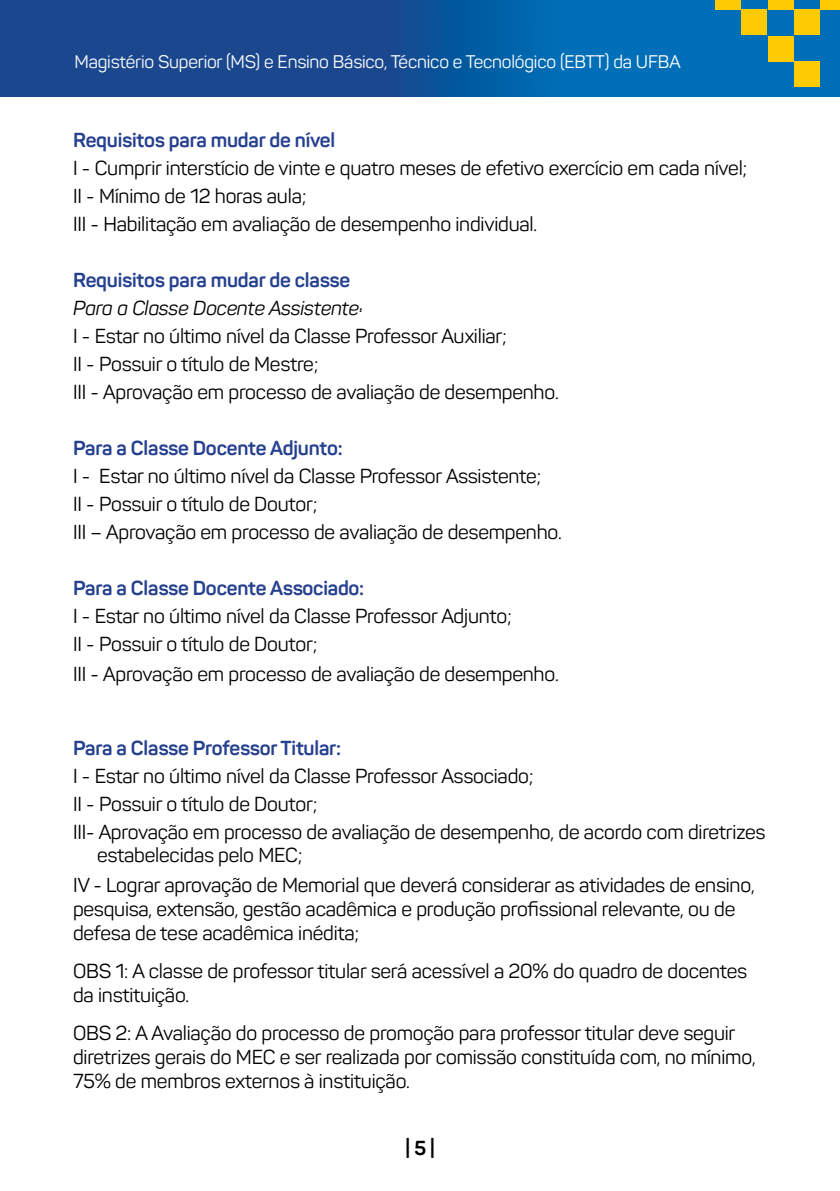
<style>
.page{position:relative;width:840px;height:1191px;background:#fff}
.page>*{position:absolute;margin:0;border:0;box-sizing:border-box;transform-origin:0 0}
.t1{font:20px/28px "Panton";letter-spacing:-.01em;color:#000}
.t2{font:700 20px "Panton";letter-spacing:-.01em;color:#25408f}
.t3{font:italic 20px "Panton";letter-spacing:-.01em;color:#000}
.t4{font:700 20px "Panton";color:#000}
.t5{font:18px "Panton";letter-spacing:-.01em;color:#fff}
</style>
<div class="page">
<svg style="left:0;top:0;width:839px;height:97px;background:#0e579e"></svg>
<div style="left:715px;top:0;width:25px;height:9px;background:#ffcb05"></div>
<div style="left:767px;top:0;width:25px;height:9px;background:#ffcb05"></div>
<div style="left:819px;top:0;width:20px;height:9px;background:#ffcb05"></div>
<div style="left:741px;top:9px;width:25px;height:26px;background:#ffcb05"></div>
<div style="left:793px;top:9px;width:26px;height:26px;background:#ffcb05"></div>
<div style="left:767px;top:36px;width:25px;height:25px;background:#ffcb05"></div>
<div style="left:793px;top:61px;width:26px;height:26px;background:#ffcb05"></div>
<p class="t5" style="left:74px;top:50px;width:607px">Magistério Superior (MS) e Ensino Básico, Técnico e Tecnológico (EBTT) da UFBA</p>
<p class="t2" style="left:73px;top:128px;width:263px">Requisitos para mudar de nível</p>
<p class="t1" style="left:73px;top:154px;width:675px">I - Cumprir interstício de vinte e quatro meses de efetivo exercício em cada nível;<br>II - Mínimo de 12 horas aula;<br>III - Habilitação em avaliação de desempenho individual.</p>
<p class="t2" style="left:73px;top:268px;width:278px">Requisitos para mudar de classe</p>
<p class="t3" style="left:73px;top:296px;width:291px">Para a Classe Docente Assistente:</p>
<p class="t1" style="left:73px;top:322px;width:487px">I - Estar no último nível da Classe Professor Auxiliar;<br>II - Possuir o título de Mestre;<br>III - Aprovação em processo de avaliação de desempenho.</p>
<p class="t2" style="left:73px;top:436px;width:271px">Para a Classe Docente Adjunto:</p>
<p class="t1" style="left:73px;top:462px;width:490px">I - Estar no último nível da Classe Professor Assistente;<br>II - Possuir o título de Doutor;<br>III – Aprovação em processo de avaliação de desempenho.</p>
<p class="t2" style="left:73px;top:576px;width:292px">Para a Classe Docente Associado:</p>
<p class="t1" style="left:73px;top:602px;width:440px">I - Estar no último nível da Classe Professor Adjunto;<br>II - Possuir o título de Doutor;</p>
<p class="t1" style="left:73px;top:660px;width:487px">III - Aprovação em processo de avaliação de desempenho.</p>
<p class="t2" style="left:73px;top:736px;width:269px">Para a Classe Professor Titular:</p>
<p class="t1" style="left:73px;top:762px;width:693px">I - Estar no último nível da Classe Professor Associado;<br>II - Possuir o título de Doutor;<br>III- Aprovação em processo de avaliação de desempenho, de acordo com diretrizes</p>
<p class="t1" style="left:73px;top:839px;width:682px;line-height:30px;text-indent:24px">estabelecidas pelo MEC;<br>IV - Lograr aprovação de Memorial que deverá considerar as atividades de ensino,</p>
<p class="t1" style="left:73px;top:896px;width:663px;line-height:24px">pesquisa, extensão, gestão acadêmica e produção profissional relevante, ou de defesa de tese acadêmica inédita;</p>
<p class="t1" style="left:73px;top:958px;width:675px;line-height:24px">OBS 1: A classe de professor titular será acessível a 20% do quadro de docentes da instituição.</p>
<p class="t1" style="left:73px;top:1020px;width:683px;line-height:24px">OBS 2: A Avaliação do processo de promoção para professor titular deve seguir diretrizes gerais do MEC e ser realizada por comissão constituída com, no mínimo,<br>75% de membros externos à instituição.</p>
<p class="t4" style="left:405px;top:1136px;width:31px">| 5 |</p>
</div>
